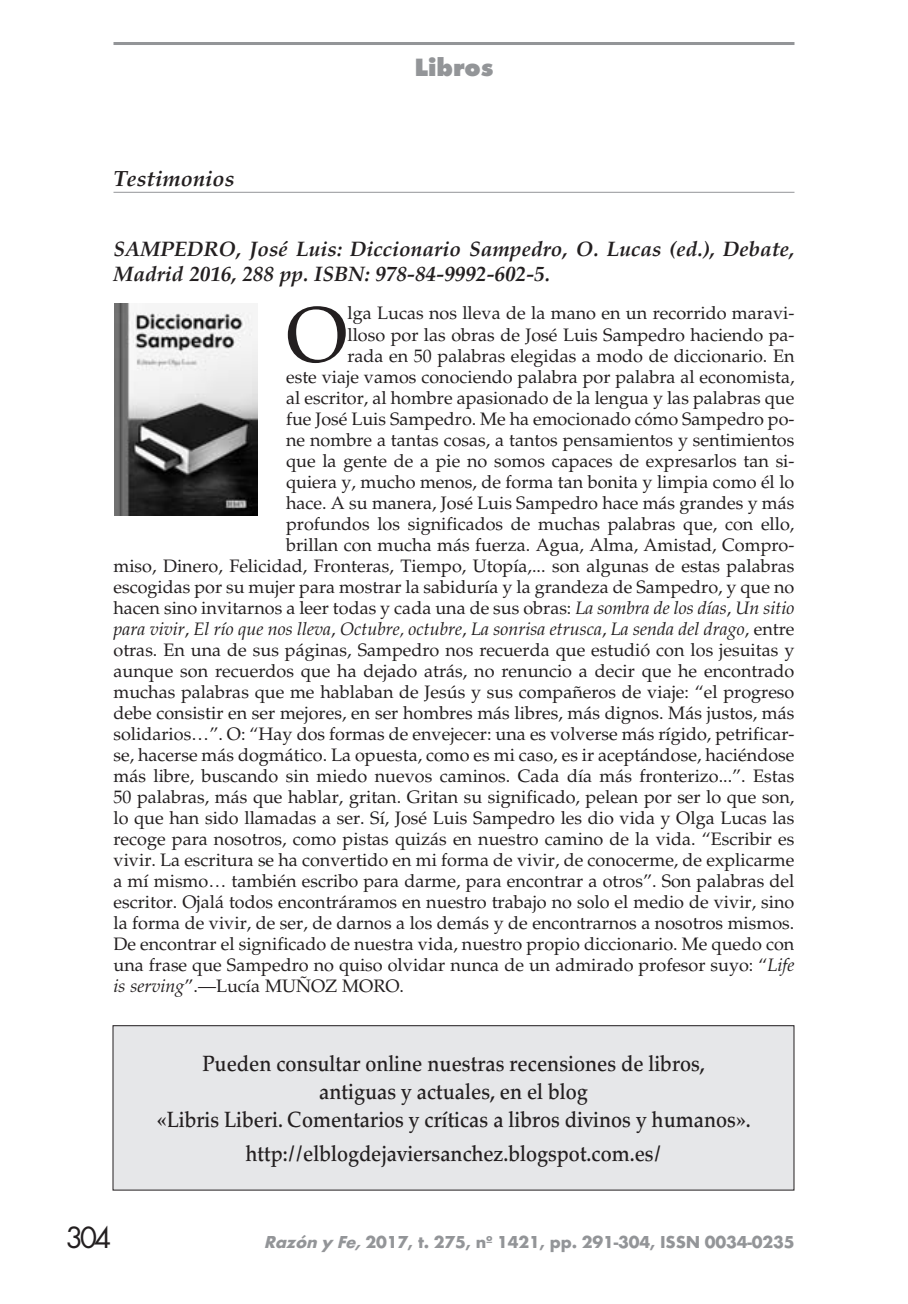
<style>
.page{position:relative;width:908px;height:1304px;background:#fff}
.page>*{position:absolute;margin:0;border:0;box-sizing:border-box;transform-origin:0 0}
.t1{font:78px "Palatino";color:#231f20}
.t2{font:32px "Futura T";color:#231f20}
.t3{font:800 26px "Futura T";color:#939598}
.t4{font:500 22px/28px "Palatino";color:#231f20;text-align:center;scale:.9 1}
.t5{font:italic 700 22px "Palatino";color:#231f20}
.t6{font:italic 700 21px/25px "Palatino";color:#231f20}
.t7{font:18px "Palatino";color:#231f20}
.t8{font:italic 18px "Palatino";color:#231f20}
.t9{font:700 18px "Futura T";letter-spacing:-.01em;color:#939598}
.s1{font-style:italic}
.s2{font-style:normal}
</style>
<div class="page">
<hr style="left:113px;top:42px;width:681px;height:3px;background:#939598">
<hr style="left:113px;top:192px;width:681px;height:1px;background:#939598">
<img style="left:114px;top:304px;width:143px;height:212px">
<div style="left:113px;top:1026px;width:680px;height:164px;background:#e6e7e9"></div>
<div style="left:112px;top:1025px;width:682px;height:166px;border:1px solid #231f20"></div>
<p class="t5" style="left:113px;top:166px;width:122px">Testimonios</p>
<p class="t3" style="left:414px;top:52px;width:81px">Libros</p>
<p class="t6" style="left:113px;top:237px;width:682px">SAMPEDRO, José Luis: Diccionario Sampedro, O. Lucas (ed.), Debate,<br>Madrid 2016, 288 pp. ISBN: 978-84-9992-602-5.</p>
<p class="t1" style="left:286px;top:289px;width:63px">O</p>
<p class="t7" style="left:347px;top:303px;width:448px">lga Lucas nos lleva de la mano en un recorrido maravi-</p>
<p class="t7" style="left:347px;top:324px;width:448px">lloso por las obras de José Luis Sampedro haciendo pa-</p>
<p class="t7" style="left:347px;top:345px;width:448px">rada en 50 palabras elegidas a modo de diccionario. En</p>
<p class="t7" style="left:286px;top:366px;width:509px">este viaje vamos conociendo palabra por palabra al economista,</p>
<p class="t7" style="left:286px;top:387px;width:509px">al escritor, al hombre apasionado de la lengua y las palabras que</p>
<p class="t7" style="left:286px;top:408px;width:509px">fue José Luis Sampedro. Me ha emocionado cómo Sampedro po-</p>
<p class="t7" style="left:286px;top:429px;width:509px">ne nombre a tantas cosas, a tantos pensamientos y sentimientos</p>
<p class="t7" style="left:286px;top:450px;width:509px">que la gente de a pie no somos capaces de expresarlos tan si-</p>
<p class="t7" style="left:286px;top:471px;width:509px">quiera y, mucho menos, de forma tan bonita y limpia como él lo</p>
<p class="t7" style="left:286px;top:492px;width:509px">hace. A su manera, José Luis Sampedro hace más grandes y más</p>
<p class="t7" style="left:286px;top:513px;width:509px">profundos los significados de muchas palabras que, con ello,</p>
<p class="t7" style="left:286px;top:534px;width:509px">brillan con mucha más fuerza. Agua, Alma, Amistad, Compro-</p>
<p class="t7" style="left:113px;top:555px;width:682px">miso, Dinero, Felicidad, Fronteras, Tiempo, Utopía,... son algunas de estas palabras</p>
<p class="t7" style="left:113px;top:576px;width:682px">escogidas por su mujer para mostrar la sabiduría y la grandeza de Sampedro, y que no</p>
<p class="t7" style="left:113px;top:597px;width:682px">hacen sino invitarnos a leer todas y cada una de sus obras: <span class="s1">La sombra de los días</span>, <span class="s1">Un sitio</span></p>
<p class="t8" style="left:113px;top:618px;width:682px">para vivir<span class="s2">,</span> El río que nos lleva<span class="s2">,</span> Octubre, octubre<span class="s2">,</span> La sonrisa etrusca<span class="s2">,</span> La senda del drago<span class="s2">, entre</span></p>
<p class="t7" style="left:113px;top:639px;width:682px">otras. En una de sus páginas, Sampedro nos recuerda que estudió con los jesuitas y</p>
<p class="t7" style="left:113px;top:660px;width:682px">aunque son recuerdos que ha dejado atrás, no renuncio a decir que he encontrado</p>
<p class="t7" style="left:113px;top:681px;width:682px">muchas palabras que me hablaban de Jesús y sus compañeros de viaje: “el progreso</p>
<p class="t7" style="left:113px;top:702px;width:682px">debe consistir en ser mejores, en ser hombres más libres, más dignos. Más justos, más</p>
<p class="t7" style="left:113px;top:723px;width:682px">solidarios…”. O: “Hay dos formas de envejecer: una es volverse más rígido, petrificar-</p>
<p class="t7" style="left:113px;top:744px;width:682px">se, hacerse más dogmático. La opuesta, como es mi caso, es ir aceptándose, haciéndose</p>
<p class="t7" style="left:113px;top:765px;width:682px">más libre, buscando sin miedo nuevos caminos. Cada día más fronterizo...”. Estas</p>
<p class="t7" style="left:113px;top:786px;width:682px">50 palabras, más que hablar, gritan. Gritan su significado, pelean por ser lo que son,</p>
<p class="t7" style="left:113px;top:807px;width:682px">lo que han sido llamadas a ser. Sí, José Luis Sampedro les dio vida y Olga Lucas las</p>
<p class="t7" style="left:113px;top:828px;width:682px">recoge para nosotros, como pistas quizás en nuestro camino de la vida. “Escribir es</p>
<p class="t7" style="left:113px;top:849px;width:682px">vivir. La escritura se ha convertido en mi forma de vivir, de conocerme, de explicarme</p>
<p class="t7" style="left:113px;top:870px;width:682px">a mí mismo… también escribo para darme, para encontrar a otros”. Son palabras del</p>
<p class="t7" style="left:113px;top:891px;width:682px">escritor. Ojalá todos encontráramos en nuestro trabajo no solo el medio de vivir, sino</p>
<p class="t7" style="left:113px;top:912px;width:682px">la forma de vivir, de ser, de darnos a los demás y de encontrarnos a nosotros mismos.</p>
<p class="t7" style="left:113px;top:933px;width:682px">De encontrar el significado de nuestra vida, nuestro propio diccionario. Me quedo con</p>
<p class="t7" style="left:113px;top:954px;width:682px">una frase que Sampedro no quiso olvidar nunca de un admirado profesor suyo: “<span class="s1">Life</span></p>
<p class="t7" style="left:113px;top:975px;width:292px"><span class="s1">is serving</span>”.—Lucía MUÑOZ MORO.</p>
<p class="t4" style="left:157px;top:1050px;width:661px">Pueden consultar online nuestras recensiones de libros,<br>antiguas y actuales, en el blog<br>«Libris Liberi. Comentarios y críticas a libros divinos y humanos».</p>
<p class="t4" style="left:245px;top:1140px;width:463px">http://elblogdejaviersanchez.blogspot.com.es/</p>
<p class="t2" style="left:65px;top:1218px;width:48px">304</p>
<p class="t9" style="left:263px;top:1231px;width:532px"><span class="s1">Razón y Fe,</span>2017, t. 275, nº 1421, pp. 291-304, ISSN 0034-0235</p>
</div>
